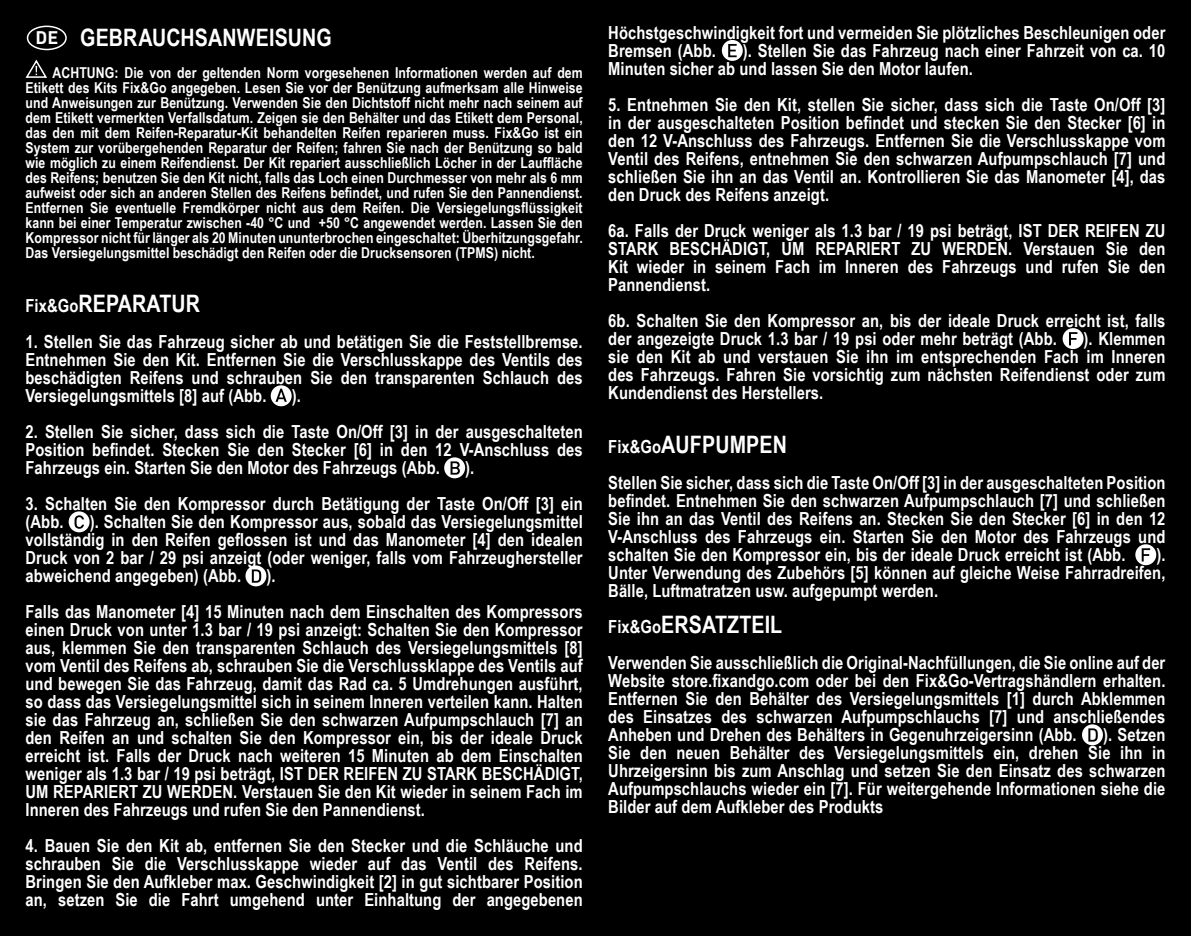
<style>
.page{position:relative;width:1191px;height:936px;background:#fff}
.page>*{position:absolute;margin:0;border:0;box-sizing:border-box;transform-origin:0 0}
.t1{font:700 24px "Arial Narrow";letter-spacing:.005em;color:#fff}
.t2{font:700 18px/18px "Arial Narrow";letter-spacing:.005em;color:#fff;text-align:justify}
.t3{font:700 15px/15px "Arial Narrow";letter-spacing:.005em;color:#fff;text-align:justify}
.s1{font-family:"DIN";font-size:18px}
.s2{font-size:18px}
</style>
<div class="page">
<div style="left:0;top:0;width:1191px;height:935px;background:#000"></div>
<div style="left:722px;top:40px;width:21px;height:21px;background:#fff;border-radius:50%"></div>
<svg style="left:728px;top:44px;width:8px;height:13px"></svg>
<div style="left:1062px;top:328px;width:21px;height:21px;background:#fff;border-radius:50%"></div>
<svg style="left:1069px;top:332px;width:8px;height:13px"></svg>
<div style="left:1135px;top:544px;width:21px;height:21px;background:#fff;border-radius:50%"></div>
<svg style="left:1141px;top:548px;width:9px;height:13px"></svg>
<svg style="left:1082px;top:724px;width:21px;height:21px"></svg>
<svg style="left:1088px;top:728px;width:9px;height:13px"></svg>
<svg style="left:25px;top:59px;width:22px;height:19px"></svg>
<div style="left:271px;top:385px;width:21px;height:21px;background:#fff;border-radius:50%"></div>
<svg style="left:275px;top:388px;width:12px;height:14px"></svg>
<div style="left:444px;top:457px;width:21px;height:21px;background:#fff;border-radius:50%"></div>
<svg style="left:450px;top:461px;width:10px;height:13px"></svg>
<div style="left:69px;top:511px;width:21px;height:21px;background:#fff;border-radius:50%"></div>
<svg style="left:74px;top:515px;width:10px;height:13px"></svg>
<svg style="left:245px;top:565px;width:21px;height:21px"></svg>
<svg style="left:252px;top:569px;width:9px;height:13px"></svg>
<div style="left:27px;top:26px;width:40px;height:24px;border:2px solid #fff;border-radius:50%"></div>
<h1 class="t1" style="left:35px;top:20px;width:298px"><span class="s1">DE</span> GEBRAUCHSANWEISUNG</h1>
<p class="t3" style="left:26px;top:64px;width:559px;text-indent:27px">ACHTUNG: Die von der geltenden Norm vorgesehenen Informationen werden auf dem Etikett des Kits Fix&amp;Go angegeben. Lesen Sie vor der Benützung aufmerksam alle Hinweise und Anweisungen zur Benützung. Verwenden Sie den Dichtstoff nicht mehr nach seinem auf dem Etikett vermerkten Verfallsdatum. Zeigen sie den Behälter und das Etikett dem Personal, das den mit dem Reifen-Reparatur-Kit behandelten Reifen reparieren muss. Fix&amp;Go ist ein System zur vorübergehenden Reparatur der Reifen; fahren Sie nach der Benützung so bald wie möglich zu einem Reifendienst. Der Kit repariert ausschließlich Löcher in der Lauffläche des Reifens; benutzen Sie den Kit nicht, falls das Loch einen Durchmesser von mehr als 6 mm aufweist oder sich an anderen Stellen des Reifens befindet, und rufen Sie den Pannendienst.<br>Entfernen Sie eventuelle Fremdkörper nicht aus dem Reifen. Die Versiegelungsflüssigkeit kann bei einer Temperatur zwischen -40 °C und +50 °C angewendet werden. Lassen Sie den Kompressor nicht für länger als 20 Minuten ununterbrochen eingeschaltet: Überhitzungsgefahr.<br>Das Versiegelungsmittel beschädigt den Reifen oder die Drucksensoren (TPMS) nicht.</p>
<h1 class="t1" style="left:26px;top:285px;width:176px"><span class="s2">Fix&amp;Go</span>REPARATUR</h1>
<p class="t2" style="left:26px;top:332px;width:558px">1. Stellen Sie das Fahrzeug sicher ab und betätigen Sie die Feststellbremse.<br>Entnehmen Sie den Kit. Entfernen Sie die Verschlusskappe des Ventils des beschädigten Reifens und schrauben Sie den transparenten Schlauch des Versiegelungsmittels [8] auf (Abb.</p>
<p class="t2" style="left:292px;top:386px;width:11px">).</p>
<p class="t2" style="left:26px;top:422px;width:559px">2. Stellen Sie sicher, dass sich die Taste On/Off [3] in der ausgeschalteten Position befindet. Stecken Sie den Stecker [6] in den 12 V-Anschluss des Fahrzeugs ein. Starten Sie den Motor des Fahrzeugs (Abb.</p>
<p class="t2" style="left:465px;top:458px;width:11px">).</p>
<p class="t2" style="left:26px;top:494px;width:558px">3. Schalten Sie den Kompressor durch Betätigung der Taste On/Off [3] ein (Abb.</p>
<p class="t2" style="left:26px;top:512px;width:559px;text-indent:64px">). Schalten Sie den Kompressor aus, sobald das Versiegelungsmittel vollständig in den Reifen geflossen ist und das Manometer [4] den idealen Druck von 2 bar / 29 psi anzeigt (oder weniger, falls vom Fahrzeughersteller abweichend angegeben) (Abb.</p>
<p class="t2" style="left:26px;top:557px;width:559px;line-height:36px;text-indent:241px">).<br>Falls das Manometer [4] 15 Minuten nach dem Einschalten des Kompressors</p>
<p class="t2" style="left:26px;top:620px;width:559px">einen Druck von unter 1.3 bar / 19 psi anzeigt: Schalten Sie den Kompressor aus, klemmen Sie den transparenten Schlauch des Versiegelungsmittels [8] vom Ventil des Reifens ab, schrauben Sie die Verschlussklappe des Ventils auf und bewegen Sie das Fahrzeug, damit das Rad ca. 5 Umdrehungen ausführt, so dass das Versiegelungsmittel sich in seinem Inneren verteilen kann. Halten sie das Fahrzeug an, schließen Sie den schwarzen Aufpumpschlauch [7] an den Reifen an und schalten Sie den Kompressor ein, bis der ideale Druck erreicht ist. Falls der Druck nach weiteren 15 Minuten ab dem Einschalten weniger als 1.3 bar / 19 psi beträgt, IST DER REIFEN ZU STARK BESCHÄDIGT, UM REPARIERT ZU WERDEN. Verstauen Sie den Kit wieder in seinem Fach im Inneren des Fahrzeugs und rufen Sie den Pannendienst.</p>
<p class="t2" style="left:26px;top:836px;width:559px">4. Bauen Sie den Kit ab, entfernen Sie den Stecker und die Schläuche und schrauben Sie die Verschlusskappe wieder auf das Ventil des Reifens.<br>Bringen Sie den Aufkleber max. Geschwindigkeit [2] in gut sichtbarer Position an, setzen Sie die Fahrt umgehend unter Einhaltung der angegebenen</p>
<p class="t2" style="left:608px;top:22px;width:558px">Höchstgeschwindigkeit fort und vermeiden Sie plötzliches Beschleunigen oder<br>Bremsen (Abb.</p>
<p class="t2" style="left:608px;top:40px;width:558px;text-indent:135px">). Stellen Sie das Fahrzeug nach einer Fahrzeit von ca. 10<br>Minuten sicher ab und lassen Sie den Motor laufen.</p>
<p class="t2" style="left:608px;top:94px;width:559px">5. Entnehmen Sie den Kit, stellen Sie sicher, dass sich die Taste On/Off [3] in der ausgeschalteten Position befindet und stecken Sie den Stecker [6] in den 12 V-Anschluss des Fahrzeugs. Entfernen Sie die Verschlusskappe vom Ventil des Reifens, entnehmen Sie den schwarzen Aufpumpschlauch [7] und schließen Sie ihn an das Ventil an. Kontrollieren Sie das Manometer [4], das den Druck des Reifens anzeigt.</p>
<p class="t2" style="left:608px;top:220px;width:559px">6a. Falls der Druck weniger als 1.3 bar / 19 psi beträgt, IST DER REIFEN ZU STARK BESCHÄDIGT, UM REPARIERT ZU WERDEN. Verstauen Sie den Kit wieder in seinem Fach im Inneren des Fahrzeugs und rufen Sie den Pannendienst.</p>
<p class="t2" style="left:608px;top:310px;width:559px">6b. Schalten Sie den Kompressor an, bis der ideale Druck erreicht ist, falls der angezeigte Druck 1.3 bar / 19 psi oder mehr beträgt (Abb.</p>
<p class="t2" style="left:608px;top:328px;width:559px;text-indent:475px">). Klemmen sie den Kit ab und verstauen Sie ihn im entsprechenden Fach im Inneren des Fahrzeugs. Fahren Sie vorsichtig zum nächsten Reifendienst oder zum Kundendienst des Herstellers.</p>
<h1 class="t1" style="left:608px;top:426px;width:180px"><span class="s2">Fix&amp;Go</span>AUFPUMPEN</h1>
<p class="t2" style="left:608px;top:472px;width:559px">Stellen Sie sicher, dass sich die Taste On/Off [3] in der ausgeschalteten Position befindet. Entnehmen Sie den schwarzen Aufpumpschlauch [7] und schließen Sie ihn an das Ventil des Reifens an. Stecken Sie den Stecker [6] in den 12<br>V-Anschluss des Fahrzeugs ein. Starten Sie den Motor des Fahrzeugs und schalten Sie den Kompressor ein, bis der ideale Druck erreicht ist (Abb.</p>
<p class="t2" style="left:608px;top:544px;width:559px;text-indent:548px">).<br>Unter Verwendung des Zubehörs [5] können auf gleiche Weise Fahrradreifen, Bälle, Luftmatratzen usw. aufgepumpt werden.</p>
<h1 class="t1" style="left:608px;top:606px;width:176px"><span class="s2">Fix&amp;Go</span>ERSATZTEIL</h1>
<p class="t2" style="left:608px;top:652px;width:559px">Verwenden Sie ausschließlich die Original-Nachfüllungen, die Sie online auf der Website store.fixandgo.com oder bei den Fix&amp;Go-Vertragshändlern erhalten.<br>Entfernen Sie den Behälter des Versiegelungsmittels [1] durch Abklemmen des Einsatzes des schwarzen Aufpumpschlauchs [7] und anschließendes Anheben und Drehen des Behälters in Gegenuhrzeigersinn (Abb.</p>
<p class="t2" style="left:608px;top:724px;width:559px;text-indent:495px">). Setzen Sie den neuen Behälter des Versiegelungsmittels ein, drehen Sie ihn in Uhrzeigersinn bis zum Anschlag und setzen Sie den Einsatz des schwarzen Aufpumpschlauchs wieder ein [7]. Für weitergehende Informationen siehe die Bilder auf dem Aufkleber des Produkts</p>
</div>
